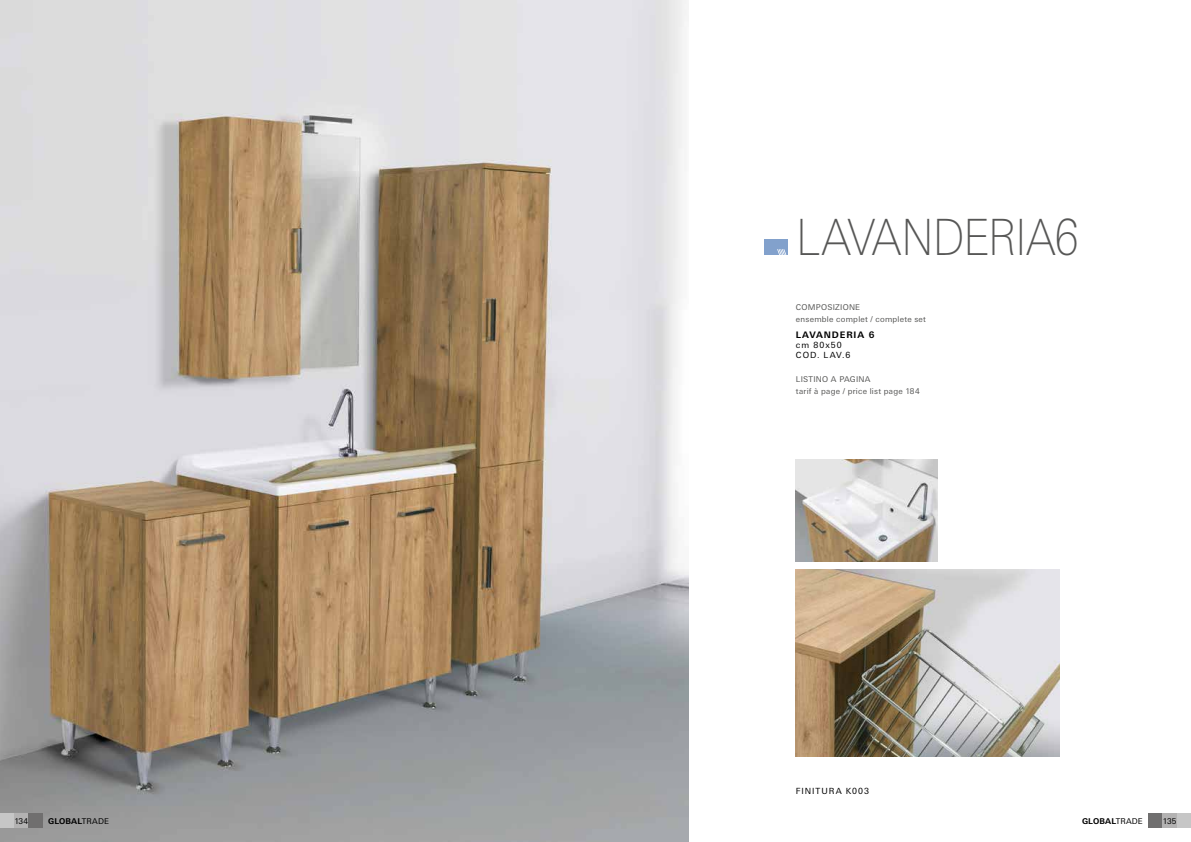
<style>
.page{position:relative;width:1191px;height:842px;background:#fff}
.page>*{position:absolute;margin:0;border:0;box-sizing:border-box;transform-origin:0 0}
.t1{font:100 50px "Linotype Univers Basic";letter-spacing:-.03em;color:#575756;scale:.9 1}
.t2{font:700 9px "Linotype Univers Basic";letter-spacing:.1em;color:#000}
.t3{font:8.5px/10px "Linotype Univers Basic";letter-spacing:.115em;color:#000}
.t4{font:8px/12px "Linotype Univers Basic";letter-spacing:.03em;color:#575756}
.t5{font:700 8px "Linotype Univers Basic";letter-spacing:.015em;color:#000}
.t6{font:8px "Linotype Univers Basic";letter-spacing:-.01em;color:#000}
.s1{font-weight:400}
</style>
<div class="page">
<img style="left:0;top:0;width:689px;height:842px">
<img style="left:796px;top:570px;width:263px;height:187px">
<img style="left:796px;top:459px;width:141px;height:102px">
<div style="left:1148px;top:814px;width:14px;height:14px;background:#706f6f"></div>
<div style="left:1162px;top:814px;width:14px;height:14px;background:#b3b2b2"></div>
<div style="left:1176px;top:814px;width:15px;height:14px;background:#c6c6c6"></div>
<div style="left:0;top:814px;width:14px;height:14px;background:#c6c6c6"></div>
<div style="left:14px;top:814px;width:14px;height:14px;background:#b3b2b2"></div>
<div style="left:28px;top:814px;width:15px;height:14px;background:#706f6f"></div>
<div style="left:764px;top:240px;width:23px;height:15px;background:#82a1cc"></div>
<svg style="left:777px;top:249px;width:9px;height:6px"></svg>
<h1 class="t1" style="left:796px;top:209px;width:316px">LAVANDERIA6</h1>
<p class="t4" style="left:796px;top:301px;width:131px">COMPOSIZIONE<br>ensemble complet / complete set</p>
<p class="t2" style="left:796px;top:329px;width:80px">LAVANDERIA 6</p>
<p class="t3" style="left:796px;top:340px;width:56px">cm 80x50<br>COD. LAV.6</p>
<p class="t4" style="left:796px;top:373px;width:125px">LISTINO A PAGINA<br>tarif à page / price list page 184</p>
<p class="t3" style="left:796px;top:786px;width:75px">FINITURA K003</p>
<p class="t6" style="left:14px;top:816px;width:15px">134</p>
<p class="t5" style="left:48px;top:816px;width:62px">GLOBAL<span class="s1">TRADE</span></p>
<p class="t5" style="left:1082px;top:816px;width:62px">GLOBAL<span class="s1">TRADE</span></p>
<p class="t6" style="left:1162px;top:816px;width:15px">135</p>
</div>
